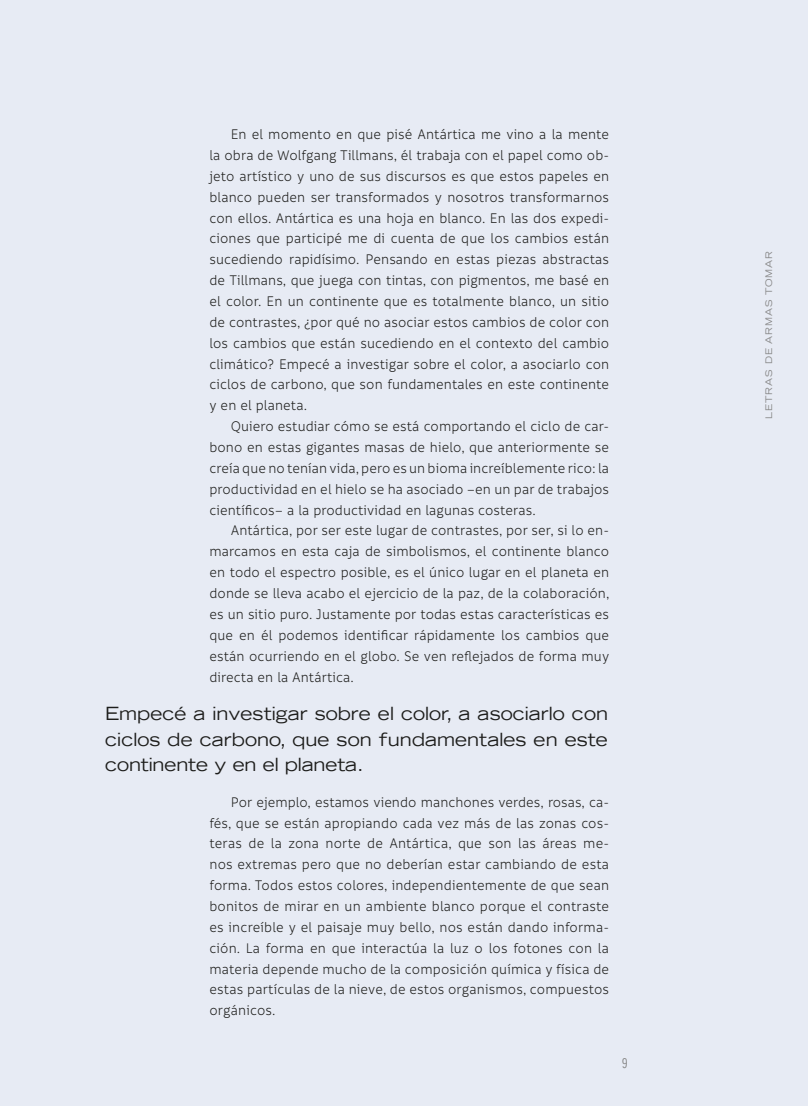
<style>
.page{position:relative;width:808px;height:1106px;background:#e7ebf4}
.page>*{position:absolute;margin:0;border:0;box-sizing:border-box;transform-origin:0 0}
.Balazos_1{font:expanded 18px/25.5px "Trade Gothic LT";letter-spacing:.005em;color:#1d1d1b;text-align:justify}
.Cuerpo_de_texto_con{font:15px/20.9px "Informative";letter-spacing:.005em;color:#1d1d1b;text-align:justify;scale:.95 1}
.t1{font:13.5px "Trade Gothic LT Cond Eighteen";color:#878787}
.t2{font:expanded 9px "Trade Gothic LT";letter-spacing:.1em;color:#878787}
</style>
<div class="page">
<p class="Cuerpo_de_texto_con" style="left:209px;top:124px;width:422px;text-indent:21px">En el momento en que pisé Antártica me vino a la mente la obra de Wolfgang Tillmans, él trabaja con el papel como ob&shy;jeto artístico y uno de sus discursos es que estos papeles en blanco pueden ser transformados y nosotros transformarnos con ellos. Antártica es una hoja en blanco. En las dos expedi&shy;ciones que participé me di cuenta de que los cambios están sucediendo rapidísimo. Pensando en estas piezas abstractas de Tillmans, que juega con tintas, con pigmentos, me basé en el color. En un continente que es totalmente blanco, un sitio de contrastes, ¿por qué no asociar estos cambios de color con los cambios que están sucediendo en el contexto del cambio climático? Empecé a investigar sobre el color, a asociarlo con ciclos de carbono, que son fundamentales en este continente y en el planeta.</p>
<p class="Cuerpo_de_texto_con" style="left:209px;top:416px;width:422px;text-indent:21px">Quiero estudiar cómo se está comportando el ciclo de car&shy;bono en estas gigantes masas de hielo, que anteriormente se creía que no tenían vida, pero es un bioma increíblemente rico: la productividad en el hielo se ha asociado –en un par de trabajos científicos– a la productividad en lagunas costeras.</p>
<p class="Cuerpo_de_texto_con" style="left:209px;top:520px;width:423px;text-indent:21px">Antártica, por ser este lugar de contrastes, por ser, si lo en&shy;marcamos en esta caja de simbolismos, el continente blanco en todo el espectro posible, es el único lugar en el planeta en donde se lleva acabo el ejercicio de la paz, de la colaboración, es un sitio puro. Justamente por todas estas características es que en él podemos identificar rápidamente los cambios que están ocurriendo en el globo. Se ven reflejados de forma muy directa en la Antártica.</p>
<p class="Balazos_1" style="left:105px;top:700px;width:504px">Empecé a investigar sobre el color, a asociarlo con ciclos de carbono, que son fundamentales en este continente y en el planeta.</p>
<p class="Cuerpo_de_texto_con" style="left:209px;top:791px;width:422px;text-indent:21px">Por ejemplo, estamos viendo manchones verdes, rosas, ca&shy;fés, que se están apropiando cada vez más de las zonas cos&shy;teras de la zona norte de Antártica, que son las áreas me&shy;nos extremas pero que no deberían estar cambiando de esta forma. Todos estos colores, independientemente de que sean bonitos de mirar en un ambiente blanco porque el contraste es increíble y el paisaje muy bello, nos están dando informa&shy;ción. La forma en que interactúa la luz o los fotones con la materia depende mucho de la composición química y física de estas partículas de la nieve, de estos organismos, compuestos orgánicos.</p>
<p class="t1" style="left:622px;top:1055px;width:7px">9</p>
<p class="t2" style="left:763px;top:419px;width:169px;rotate:-90deg">LETRAS DE ARMAS TOMAR</p>
</div>
